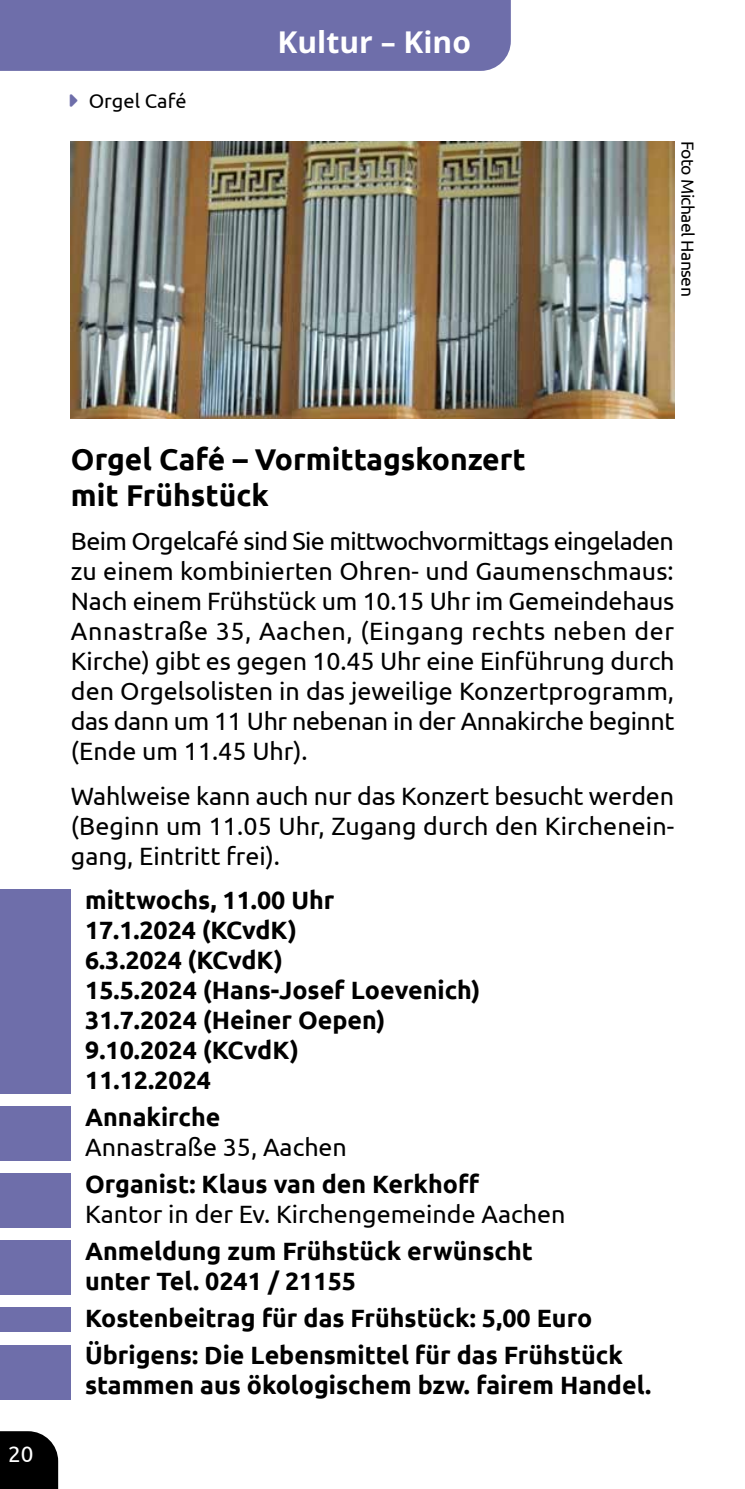
<style>
.page{position:relative;width:745px;height:1489px;background:#fff}
.page>*{position:absolute;margin:0;border:0;box-sizing:border-box;transform-origin:0 0}
.t1{font:700 30px/36px "Ubuntu";color:#000}
.t2{font:700 30px "Open Sans";color:#fff}
.t3{font:25px/30px "Ubuntu";color:#000;text-align:justify}
.t4{font:700 25px/30px "Ubuntu";color:#000}
.t5{font:22.5px "Ubuntu";color:#fff}
.t6{font:20px "Ubuntu";color:#000}
.t7{font:17.5px "Ubuntu";letter-spacing:-.03em;color:#000}
</style>
<div class="page">
<div style="left:0;top:0;width:510px;height:71px;background:#6e6eaa"></div>
<svg style="left:0;top:1431px;width:58px;height:57px;background:#0f0f0f"></svg>
<div style="left:0;top:889px;width:71px;height:204px;background:#6e6eaa"></div>
<div style="left:0;top:1106px;width:71px;height:54px;background:#6e6eaa"></div>
<div style="left:0;top:1173px;width:71px;height:54px;background:#6e6eaa"></div>
<div style="left:0;top:1240px;width:71px;height:54px;background:#6e6eaa"></div>
<div style="left:0;top:1307px;width:71px;height:24px;background:#6e6eaa"></div>
<div style="left:0;top:1344px;width:71px;height:54px;background:#6e6eaa"></div>
<img style="left:71px;top:142px;width:602px;height:276px">
<p class="t6" style="left:89px;top:88px;width:99px">Orgel Café</p>
<p class="t2" style="left:277px;top:22px;width:195px">Kultur – Kino</p>
<p class="t7" style="left:697px;top:141px;width:157px;rotate:90deg">Foto Michael Hansen</p>
<p class="t5" style="left:8px;top:1439px;width:27px">20</p>
<p class="t1" style="left:71px;top:441px;width:456px">Orgel Café – Vormittagskonzert mit Frühstück</p>
<p class="t3" style="left:71px;top:525px;width:604px">Beim Orgelcafé sind Sie mittwochvormittags eingeladen zu einem kombinierten Ohren- und Gaumenschmaus:<br>Nach einem Frühstück um 10.15 Uhr im Gemeindehaus Annastraße 35, Aachen, (Eingang rechts neben der Kirche) gibt es gegen 10.45 Uhr eine Einführung durch den Orgelsolisten in das jeweilige Konzertprogramm, das dann um 11 Uhr nebenan in der Annakirche beginnt (Ende um 11.45 Uhr).</p>
<p class="t3" style="left:71px;top:779px;width:604px">Wahlweise kann auch nur das Konzert besucht werden (Beginn um 11.05 Uhr, Zugang durch den Kirchenein&shy;gang, Eintritt frei).</p>
<p class="t4" style="left:85px;top:884px;width:396px">mittwochs, 11.00 Uhr<br>17.1.2024 (KCvdK)<br>6.3.2024 (KCvdK)<br>15.5.2024 (Hans-Josef Loevenich)<br>31.7.2024 (Heiner Oepen)<br>9.10.2024 (KCvdK)<br>11.12.2024</p>
<p class="t4" style="left:85px;top:1101px;width:137px">Annakirche</p>
<p class="t3" style="left:85px;top:1131px;width:263px">Annastraße 35, Aachen</p>
<p class="t4" style="left:85px;top:1168px;width:395px">Organist: Klaus van den Kerkhoff</p>
<p class="t3" style="left:85px;top:1198px;width:481px">Kantor in der Ev. Kirchengemeinde Aachen</p>
<p class="t4" style="left:85px;top:1235px;width:449px">Anmeldung zum Frühstück erwünscht unter Tel. 0241 / 21155</p>
<p class="t4" style="left:85px;top:1299px;width:539px;line-height:37px">Kostenbeitrag für das Frühstück: 5,00 Euro<br>Übrigens: Die Lebensmittel für das Frühstück</p>
<p class="t4" style="left:85px;top:1369px;width:567px">stammen aus ökologischem bzw. fairem Handel.</p>
</div>
